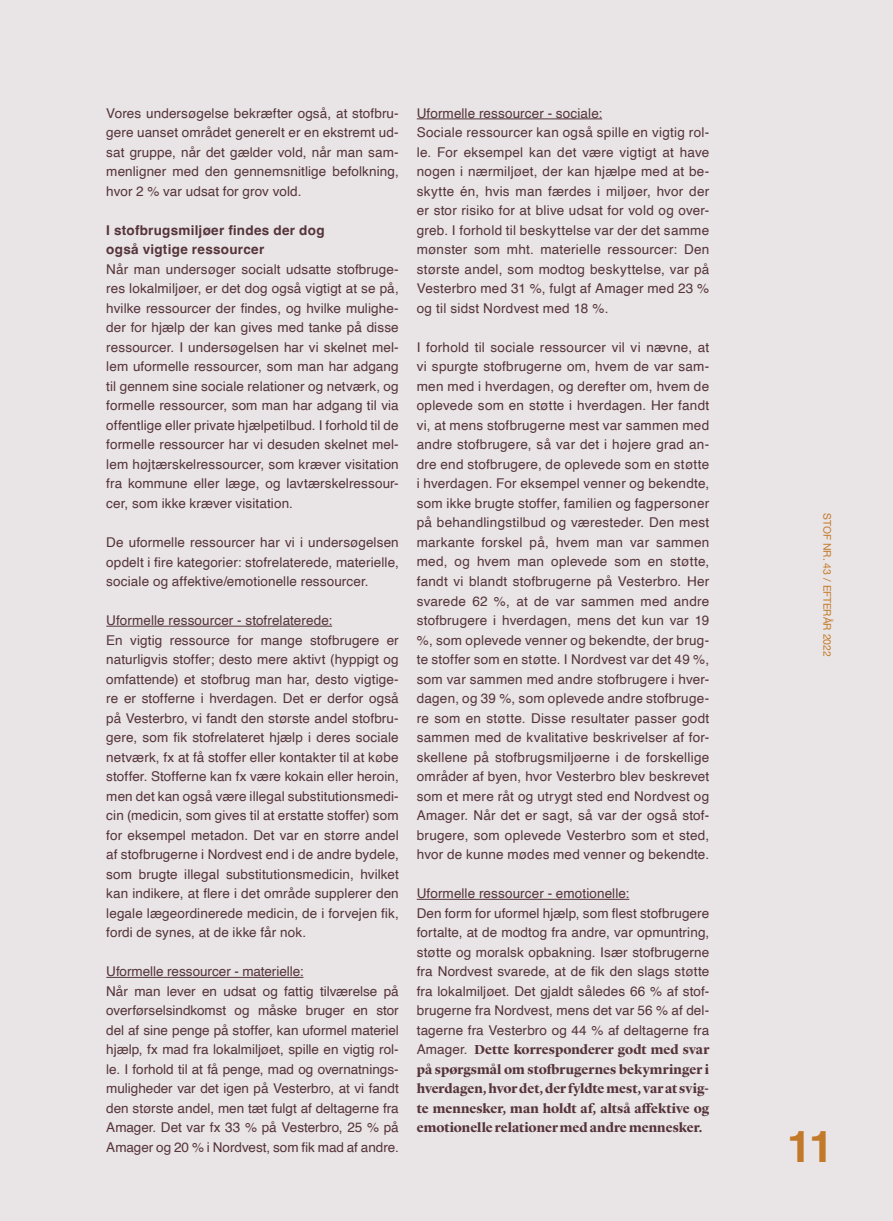
<style>
.page{position:relative;width:893px;height:1221px;background:#fff}
.page>*{position:absolute;margin:0;border:0;box-sizing:border-box;transform-origin:0 0}
.t1{font:700 43.95px "Helvetica";color:#c27a2a}
.t2{font:13.5px/19.5px "Helvetica";letter-spacing:.01em;color:#54343a;text-align:justify}
.t3{font:700 13.5px/19.5px "Lyon Display";letter-spacing:-.005em;color:#54343a;text-align:justify}
.t4{font:700 13.5px/19.5px "Helvetica";letter-spacing:.02em;color:#54343a}
.t5{font:10.5px "Helvetica Neue";color:#c27a2a}
.s1{font-family:"Helvetica";font-weight:400}
</style>
<div class="page">
<div style="left:0;top:0;width:893px;height:1220px;background:#e9e4e5"></div>
<hr style="left:106px;top:625px;width:226px;height:1px;background:#54343a">
<hr style="left:106px;top:976px;width:197px;height:1px;background:#54343a">
<hr style="left:417px;top:118px;width:185px;height:1px;background:#54343a">
<hr style="left:417px;top:898px;width:212px;height:1px;background:#54343a">
<p class="t2" style="left:106px;top:104px;width:294px">Vores undersøgelse bekræfter også, at stofbru&shy;gere uanset området generelt er en ekstremt ud&shy;sat gruppe, når det gælder vold, når man sam&shy;menligner med den gennemsnitlige befolkning, hvor 2 % var udsat for grov vold.</p>
<p class="t4" style="left:106px;top:222px;width:220px">I stofbrugsmiljøer findes der dog også vigtige ressourcer</p>
<p class="t2" style="left:106px;top:260px;width:294px">Når man undersøger socialt udsatte stofbruge&shy;res lokalmiljøer, er det dog også vigtigt at se på, hvilke ressourcer der findes, og hvilke mulighe&shy;der for hjælp der kan gives med tanke på disse ressourcer. I undersøgelsen har vi skelnet mel&shy;lem uformelle ressourcer, som man har adgang til gennem sine sociale relationer og netværk, og formelle ressourcer, som man har adgang til via offentlige eller private hjælpetilbud. I forhold til de formelle ressourcer har vi desuden skelnet mel&shy;lem højtærskelressourcer, som kræver visitation fra kommune eller læge, og lavtærskelressour&shy;cer, som ikke kræver visitation.</p>
<p class="t2" style="left:106px;top:533px;width:294px">De uformelle ressourcer har vi i undersøgelsen opdelt i fire kategorier: stofrelaterede, materielle, sociale og affektive/emotionelle ressourcer.</p>
<p class="t2" style="left:106px;top:611px;width:294px;text-align:left">Uformelle ressourcer - stofrelaterede:<br>En vigtig ressource for mange stofbrugere er naturligvis stoffer; desto mere aktivt (hyppigt og omfattende) et stofbrug man har, desto vigtige&shy;re er stofferne i hverdagen. Det er derfor også på Vesterbro, vi fandt den største andel stofbru&shy;gere, som fik stofrelateret hjælp i deres sociale netværk, fx at få stoffer eller kontakter til at købe stoffer. Stofferne kan fx være kokain eller heroin, men det kan også være illegal substitutionsmedi&shy;cin (medicin, som gives til at erstatte stoffer) som for eksempel metadon. Det var en større andel af stofbrugerne i Nordvest end i de andre bydele, som brugte illegal substitutionsmedicin, hvilket kan indikere, at flere i det område supplerer den legale lægeordinerede medicin, de i forvejen fik, fordi de synes, at de ikke får nok.</p>
<p class="t2" style="left:106px;top:962px;width:294px;text-align:left">Uformelle ressourcer - materielle:<br>Når man lever en udsat og fattig tilværelse på overførselsindkomst og måske bruger en stor del af sine penge på stoffer, kan uformel materiel hjælp, fx mad fra lokalmiljøet, spille en vigtig rol&shy;le. I forhold til at få penge, mad og overnatnings&shy;muligheder var det igen på Vesterbro, at vi fandt den største andel, men tæt fulgt af deltagerne fra Amager. Det var fx 33 % på Vesterbro, 25 % på Amager og 20 % i Nordvest, som fik mad af andre.</p>
<p class="t2" style="left:417px;top:104px;width:294px;text-align:left">Uformelle ressourcer - sociale:<br>Sociale ressourcer kan også spille en vigtig rol&shy;le. For eksempel kan det være vigtigt at have nogen i nærmiljøet, der kan hjælpe med at be&shy;skytte én, hvis man færdes i miljøer, hvor der er stor risiko for at blive udsat for vold og over&shy;greb. I forhold til beskyttelse var der det samme mønster som mht. materielle ressourcer: Den største andel, som modtog beskyttelse, var på Vesterbro med 31 %, fulgt af Amager med 23 % og til sidst Nordvest med 18 %.</p>
<p class="t2" style="left:417px;top:338px;width:294px">I forhold til sociale ressourcer vil vi nævne, at vi spurgte stofbrugerne om, hvem de var sam&shy;men med i hverdagen, og derefter om, hvem de oplevede som en støtte i hverdagen. Her fandt vi, at mens stofbrugerne mest var sammen med andre stofbrugere, så var det i højere grad an&shy;dre end stofbrugere, de oplevede som en støtte i hverdagen. For eksempel venner og bekendte, som ikke brugte stoffer, familien og fagpersoner på behandlingstilbud og væresteder. Den mest markante forskel på, hvem man var sammen med, og hvem man oplevede som en støtte, fandt vi blandt stofbrugerne på Vesterbro. Her svarede 62 %, at de var sammen med andre stofbrugere i hverdagen, mens det kun var 19 %, som oplevede venner og bekendte, der brug&shy;te stoffer som en støtte. I Nordvest var det 49 %, som var sammen med andre stofbrugere i hver&shy;dagen, og 39 %, som oplevede andre stofbruge&shy;re som en støtte. Disse resultater passer godt sammen med de kvalitative beskrivelser af for&shy;skellene på stofbrugsmiljøerne i de forskellige områder af byen, hvor Vesterbro blev beskrevet som et mere råt og utrygt sted end Nordvest og Amager. Når det er sagt, så var der også stof&shy;brugere, som oplevede Vesterbro som et sted, hvor de kunne mødes med venner og bekendte.</p>
<p class="t2" style="left:417px;top:884px;width:294px;text-align:left">Uformelle ressourcer - emotionelle:<br>Den form for uformel hjælp, som flest stofbrugere fortalte, at de modtog fra andre, var opmuntring, støtte og moralsk opbakning. Især stofbrugerne fra Nordvest svarede, at de fik den slags støtte fra lokalmiljøet. Det gjaldt således 66 % af stof&shy;brugerne fra Nordvest, mens det var 56 % af del&shy;tagerne fra Vesterbro og 44 % af deltagerne fra</p>
<p class="t3" style="left:417px;top:1038px;width:294px"><span class="s1">Amager.</span> Dette korresponderer godt med svar på spørgsmål om stofbrugernes bekymringer i hverdagen, hvor det, der fyldte mest, var at svig&shy;te mennesker, man holdt af, altså affektive og emotionelle relationer med andre mennesker.</p>
<p class="t5" style="left:835px;top:513px;width:145px;rotate:90deg">STOF NR. 43 / EFTERÅR 2022</p>
<h1 class="t1" style="left:787px;top:1119px;width:48px">11</h1>
</div>
